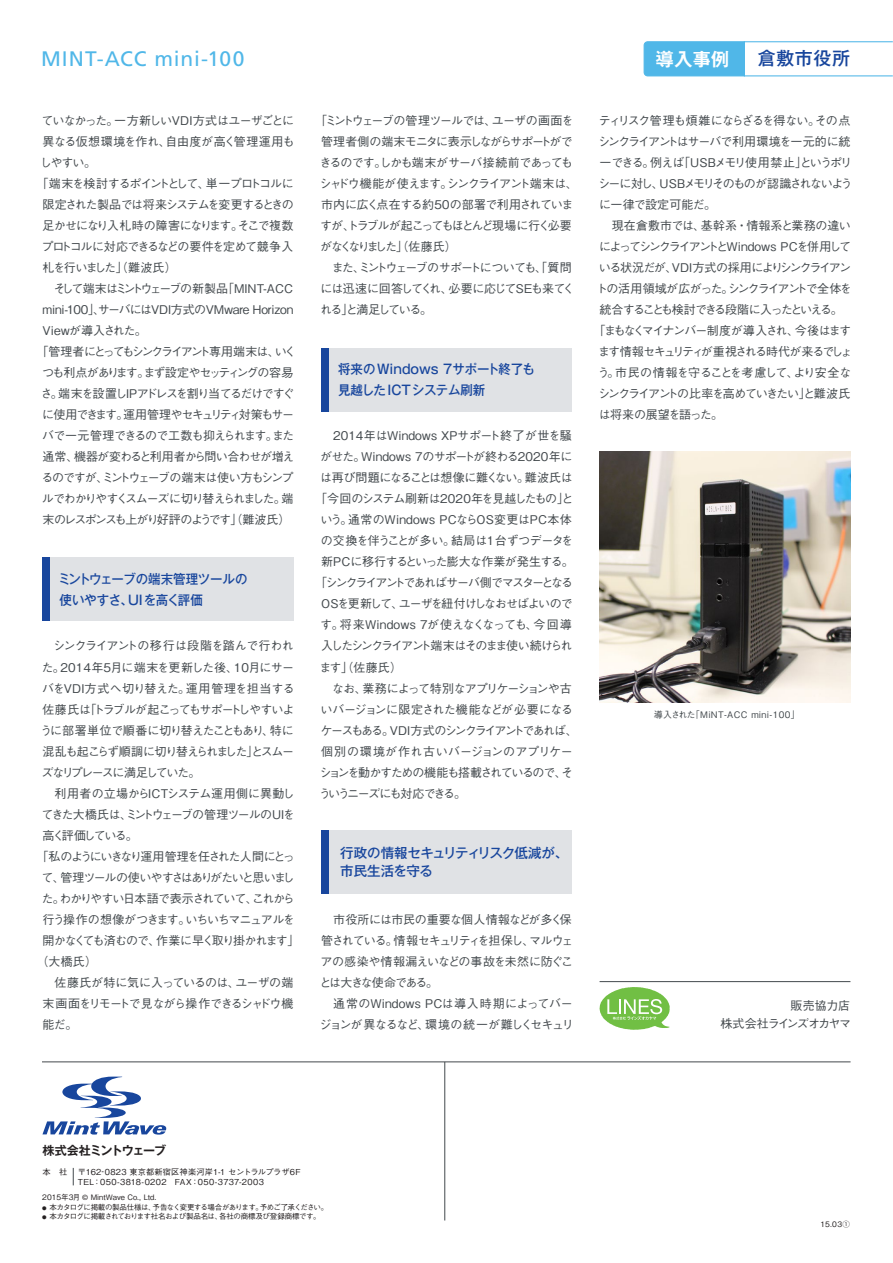
<style>
.page{position:relative;width:893px;height:1263px;background:#fff}
.page>*{position:absolute;margin:0;border:0;box-sizing:border-box;transform-origin:0 0}
.t1{font:21px "Frutiger";letter-spacing:.035em;color:#50b7e8}
.t2{font:500 18px "Gothic MB101 Pr 6 N";letter-spacing:.03em;color:#18469d}
.t3{font:700 18px "Gothic MB101 Pr 6 N De";color:#fff}
.t4{font:500 13.5px/18.8px "Gothic MB101 Pr 6 N";letter-spacing:-.035em;color:#18469d}
.t5{font:500 13.2px/21px "Gothic MB101 Pr 6 N";color:#18469d;scale:.95 1}
.t6{font:500 12px/21px "Gothic BBB Pr 6 N";letter-spacing:-.08em;color:#43494d}
.t7{font:500 12px/21px "Gothic BBB Pr 6 N";letter-spacing:-.1em;color:#43494d}
.t8{font:500 12px/21px "Gothic BBB Pr 6 N";letter-spacing:-.055em;color:#43494d}
.t9{font:500 12px "Gothic BBB Pr 6 N";letter-spacing:-.115em;color:#43494d}
.t10{font:500 12px "Gothic BBB Pr 6 N";letter-spacing:-.045em;color:#43494d}
.t11{font:500 12px "Gothic BBB Pr 6 N";letter-spacing:-.135em;color:#43494d}
.t12{font:500 12px "Gothic BBB Pr 6 N";letter-spacing:-.105em;color:#43494d}
.t13{font:500 12px "Gothic BBB Pr 6 N";letter-spacing:-.11em;color:#43494d}
.t14{font:500 12px "Gothic BBB Pr 6 N";letter-spacing:-.015em;color:#43494d}
.t15{font:500 12px "Gothic BBB Pr 6 N";letter-spacing:.015em;color:#43494d}
.t16{font:500 12px "Gothic BBB Pr 6 N";letter-spacing:-.14em;color:#43494d}
.t17{font:500 12px "Gothic BBB Pr 6 N";letter-spacing:-.12em;color:#43494d}
.t18{font:500 12px "Gothic BBB Pr 6 N";letter-spacing:-.03em;color:#43494d}
.t19{font:500 12px "Gothic BBB Pr 6 N";letter-spacing:-.13em;color:#43494d}
.t20{font:500 12px "Gothic BBB Pr 6 N";letter-spacing:-.04em;color:#43494d}
.t21{font:500 12px "Gothic BBB Pr 6 N";letter-spacing:.01em;color:#43494d}
.t22{font:500 12px "Gothic BBB Pr 6 N";letter-spacing:-.035em;color:#43494d}
.t23{font:500 12px "Gothic BBB Pr 6 N";letter-spacing:-.125em;color:#43494d}
.t24{font:500 12px "Gothic BBB Pr 6 N";letter-spacing:-.005em;color:#43494d}
.t25{font:500 12px "Gothic BBB Pr 6 N";letter-spacing:.005em;color:#43494d}
.t26{font:500 12px "Gothic BBB Pr 6 N";letter-spacing:-.175em;color:#43494d}
.t27{font:500 12px "Gothic BBB Pr 6 N";letter-spacing:-.05em;color:#43494d}
.t28{font:500 12px "Gothic BBB Pr 6 N";letter-spacing:-.16em;color:#43494d}
.t29{font:500 12px "Gothic BBB Pr 6 N";letter-spacing:-.06em;color:#43494d}
.t30{font:500 12px "Gothic BBB Pr 6 N";letter-spacing:.02em;color:#43494d}
.t31{font:500 12px "Gothic BBB Pr 6 N";letter-spacing:-.165em;color:#43494d}
.t32{font:700 12px "Gothic MB101 Pr 6 N De";letter-spacing:-.1em;color:#231f20}
.t33{font:500 12px "Gothic BBB Pr 6 N";letter-spacing:-.155em;color:#43494d}
.t34{font:500 9px "Gothic BBB Pr 6 N";letter-spacing:.035em;color:#43494d}
.t35{font:500 8.25px/10.5px "Gothic BBB Pr 6 N";letter-spacing:.025em;color:#231f20}
.t36{font:500 7.5px "Gothic BBB Pr 6 N";letter-spacing:-.055em;color:#231f20}
.t37{font:500 7.5px "Gothic BBB Pr 6 N";letter-spacing:-.08em;color:#231f20}
.t38{font:500 7.5px "Gothic BBB Pr 6 N";color:#231f20}
.s1{font-family:"Frutiger";font-weight:300}
.s2{font-size:4.5px}
.s3{font-family:"Koz Go Pr 6 N";font-weight:400}
</style>
<div class="page">
<hr style="left:42px;top:1061px;width:808px;height:1px;background:#43494d">
<svg style="left:42px;top:1076px;width:124px;height:58px"></svg>
<hr style="left:444px;top:1062px;width:1px;height:158px;background:#43494d">
<svg style="left:73px;top:1168px;width:1px;height:17px"></svg>
<div style="left:643px;top:41px;width:102px;height:36px;background:#50b7e8"></div>
<div style="left:744px;top:41px;width:149px;height:35px;border:1px solid #50b7e8"></div>
<img style="left:600px;top:451px;width:250px;height:251px">
<div style="left:321px;top:348px;width:251px;height:64px;background:#e0e2e5"></div>
<div style="left:321px;top:348px;width:8px;height:64px;background:#18469d"></div>
<div style="left:321px;top:830px;width:251px;height:64px;background:#e0e2e5"></div>
<div style="left:321px;top:830px;width:8px;height:64px;background:#18469d"></div>
<div style="left:43px;top:557px;width:251px;height:64px;background:#e0e2e5"></div>
<div style="left:43px;top:557px;width:7px;height:64px;background:#18469d"></div>
<svg style="left:600px;top:987px;width:70px;height:43px"></svg>
<hr style="left:600px;top:981px;width:250px;height:1px;background:#43494d">
<h1 class="t1" style="left:41px;top:46px;width:205px">MINT-ACC mini-100</h1>
<h2 class="t3" style="left:656px;top:44px;width:75px">導入事例</h2>
<h2 class="t2" style="left:758px;top:44px;width:94px">倉敷市役所</h2>
<p class="t6" style="left:42px;top:110px;width:254px">ていなかった。一方新しいVDI方式はユーザごとに</p>
<p class="t18" style="left:43px;top:132px;width:253px">異なる仮想環境を作れ、自由度が高く管理運用も</p>
<p class="t6" style="left:40px;top:152px;width:58px">しやすい。</p>
<p class="t6" style="left:37px;top:173px;width:259px">「端末を検討するポイントとして、単一プロトコルに</p>
<p class="t12" style="left:43px;top:195px;width:253px">限定された製品では将来システムを変更するときの</p>
<p class="t6" style="left:43px;top:215px;width:252px">足かせになり入札時の障害になります。そこで複数</p>
<p class="t6" style="left:41px;top:236px;width:254px">プロトコルに対応できるなどの要件を定めて競争入</p>
<p class="t13" style="left:43px;top:258px;width:136px">札を行いました」（難波氏）</p>
<p class="t6" style="left:43px;top:278px;width:252px">　そして端末はミントウェーブの新製品「MINT-ACC</p>
<p class="t14" style="left:43px;top:300px;width:252px">mini-100」、サーバにはVDI方式のVMware Horizon</p>
<p class="t24" style="left:43px;top:321px;width:106px">Viewが導入された。</p>
<p class="t26" style="left:37px;top:342px;width:261px">「管理者にとってもシンクライアント専用端末は、いく</p>
<p class="t6" style="left:42px;top:362px;width:253px">つも利点があります。まず設定やセッティングの容易</p>
<p class="t12" style="left:41px;top:384px;width:255px">さ。端末を設置しIPアドレスを割り当てるだけですぐ</p>
<p class="t11" style="left:42px;top:405px;width:254px">に使用できます。運用管理やセキュリティ対策もサー</p>
<p class="t29" style="left:42px;top:426px;width:253px">バで一元管理できるので工数も抑えられます。また</p>
<p class="t6" style="left:43px;top:446px;width:254px">通常、機器が変わると利用者から問い合わせが増え</p>
<p class="t12" style="left:41px;top:468px;width:254px">るのですが、ミントウェーブの端末は使い方もシンプ</p>
<p class="t9" style="left:42px;top:489px;width:253px">ルでわかりやすくスムーズに切り替えられました。端</p>
<p class="t11" style="left:43px;top:510px;width:250px">末のレスポンスも上がり好評のようです」（難波氏）</p>
<p class="t5" style="left:58px;top:568px;width:201px">ミントウェーブの端末管理ツールの使いやすさ、UIを高く評価</p>
<p class="t10" style="left:43px;top:636px;width:253px">　シンクライアントの移行は段階を踏んで行われ</p>
<p class="t18" style="left:42px;top:657px;width:254px">た。2014年5月に端末を更新した後、10月にサー</p>
<p class="t21" style="left:42px;top:678px;width:254px">バをVDI方式へ切り替えた。運用管理を担当する</p>
<p class="t6" style="left:43px;top:698px;width:253px">佐藤氏は「トラブルが起こってもサポートしやすいよ</p>
<p class="t10" style="left:40px;top:720px;width:255px">うに部署単位で順番に切り替えたこともあり、特に</p>
<p class="t9" style="left:43px;top:741px;width:253px">混乱も起こらず順調に切り替えられました」とスムー</p>
<p class="t23" style="left:42px;top:762px;width:161px">ズなリプレースに満足していた。</p>
<p class="t24" style="left:43px;top:783px;width:253px">　利用者の立場からICTシステム運用側に異動し</p>
<p class="t6" style="left:42px;top:803px;width:255px">てきた大橋氏は、ミントウェーブの管理ツールのUIを</p>
<p class="t33" style="left:43px;top:825px;width:97px">高く評価している。</p>
<p class="t17" style="left:37px;top:846px;width:260px">「私のようにいきなり運用管理を任された人間にとっ</p>
<p class="t13" style="left:42px;top:867px;width:254px">て、管理ツールの使いやすさはありがたいと思いまし</p>
<p class="t7" style="left:42px;top:887px;width:255px">た。わかりやすい日本語で表示されていて、これから</p>
<p class="t7" style="left:43px;top:908px;width:254px">行う操作の想像がつきます。いちいちマニュアルを</p>
<p class="t6" style="left:43px;top:929px;width:258px">開かなくても済むので、作業に早く取り掛かれます」</p>
<p class="t6" style="left:37px;top:950px;width:62px">（大橋氏）</p>
<p class="t22" style="left:55px;top:972px;width:240px">佐藤氏が特に気に入っているのは、ユーザの端</p>
<p class="t6" style="left:43px;top:992px;width:252px">末画面をリモートで見ながら操作できるシャドウ機</p>
<p class="t6" style="left:43px;top:1013px;width:36px">能だ。</p>
<p class="t7" style="left:319px;top:110px;width:260px;text-indent:-4px">「ミントウェーブの管理ツールでは、ユーザの画面を管理者側の端末モニタに表示しながらサポートができるのです。しかも端末がサーバ接続前であってもシャドウ機能が使えます。シンクライアント端末は、市内に広く点在する約５０の部署で利用されていますが、トラブルが起こってもほとんど現場に行く必要がなくなりました」（佐藤氏）<br>　また、ミントウェーブのサポートについても、「質問には迅速に回答してくれ、必要に応じてＳＥも来てくれる」と満足している。</p>
<p class="t5" style="left:338px;top:358px;width:209px">将来のWindows ７サポート終了も見越したICTシステム刷新</p>
<p class="t25" style="left:321px;top:426px;width:252px">　2014年はWindows XPサポート終了が世を騒</p>
<p class="t14" style="left:320px;top:447px;width:254px">がせた。Windows 7のサポートが終わる2020年に</p>
<p class="t10" style="left:320px;top:468px;width:254px">は再び問題になることは想像に難くない。難波氏は</p>
<p class="t27" style="left:315px;top:489px;width:260px">「今回のシステム刷新は2020年を見越したもの」と</p>
<p class="t15" style="left:320px;top:510px;width:253px">いう。通常のWindows PCならOS変更はPC本体</p>
<p class="t20" style="left:321px;top:531px;width:254px">の交換を伴うことが多い。結局は1台ずつデータを</p>
<p class="t10" style="left:321px;top:552px;width:254px">新PCに移行するといった膨大な作業が発生する。</p>
<p class="t28" style="left:315px;top:573px;width:260px">「シンクライアントであればサーバ側でマスターとなる</p>
<p class="t6" style="left:321px;top:593px;width:253px">OSを更新して、ユーザを紐付けしなおせばよいので</p>
<p class="t15" style="left:320px;top:615px;width:253px">す。将来Windows 7が使えなくなっても、今回導</p>
<p class="t16" style="left:321px;top:636px;width:253px">入したシンクライアント端末はそのまま使い続けられ</p>
<p class="t6" style="left:320px;top:656px;width:84px">ます」（佐藤氏）</p>
<p class="t6" style="left:321px;top:677px;width:252px">　なお、業務によって特別なアプリケーションや古</p>
<p class="t22" style="left:320px;top:699px;width:254px">いバージョンに限定された機能などが必要になる</p>
<p class="t16" style="left:320px;top:720px;width:259px">ケースもある。VDI方式のシンクライアントであれば、</p>
<p class="t30" style="left:321px;top:741px;width:253px">個別の環境が作れ古いバージョンのアプリケー</p>
<p class="t9" style="left:319px;top:762px;width:255px">ションを動かすための機能も搭載されているので、そ</p>
<p class="t31" style="left:319px;top:783px;width:149px">ういうニーズにも対応できる。</p>
<p class="t4" style="left:340px;top:842px;width:230px">行政の情報セキュリティリスク低減が、市民生活を守る</p>
<p class="t8" style="left:319px;top:908px;width:256px">　市役所には市民の重要な個人情報などが多く保管されている。情報セキュリティを担保し、マルウェアの感染や情報漏えいなどの事故を未然に防ぐことは大きな使命である。<br>　通常のWindows PCは導入時期によってバージョンが異なるなど、環境の統一が難しくセキュリ</p>
<p class="t6" style="left:598px;top:110px;width:256px">ティリスク管理も煩雑にならざるを得ない。その点シンクライアントはサーバで利用環境を一元的に統一できる。例えば「USBメモリ使用禁止」というポリシーに対し、USBメモリそのものが認識されないように一律で設定可能だ。</p>
<p class="t21" style="left:612px;top:216px;width:241px">現在倉敷市では、基幹系・情報系と業務の違い</p>
<p class="t11" style="left:599px;top:237px;width:254px">によってシンクライアントとWindows PCを併用して</p>
<p class="t9" style="left:599px;top:258px;width:254px">いる状況だが、VDI方式の採用によりシンクライアン</p>
<p class="t13" style="left:596px;top:279px;width:258px">トの活用領域が広がった。シンクライアントで全体を</p>
<p class="t19" style="left:600px;top:300px;width:245px">統合することも検討できる段階に入ったといえる。</p>
<p class="t23" style="left:594px;top:321px;width:259px">「まもなくマイナンバー制度が導入され、今後はます</p>
<p class="t19" style="left:598px;top:342px;width:256px">ます情報セキュリティが重視される時代が来るでしょ</p>
<p class="t20" style="left:597px;top:363px;width:256px">う。市民の情報を守ることを考慮して、より安全な</p>
<p class="t17" style="left:598px;top:384px;width:254px">シンクライアントの比率を高めていきたい」と難波氏</p>
<p class="t8" style="left:599px;top:404px;width:126px">は将来の展望を語った。</p>
<p class="t34" style="left:654px;top:708px;width:147px">導入された「MiNT-ACC mini-100」</p>
<p class="t6" style="left:720px;top:996px;width:132px;line-height:18px;text-align:right">販売協力店<br>株式会社ラインズオカヤマ</p>
<p class="t32" style="left:43px;top:1141px;width:125px">株式会社ミントウェーブ</p>
<p class="t35" style="left:43px;top:1166px;width:26px">本　社</p>
<p class="t35" style="left:78px;top:1166px;width:224px">〒162-0823 東京都新宿区神楽河岸1-1 セントラルプラザ6F<br>TEL：050-3818-0202　FAX：050-3737-2003</p>
<p class="t38" style="left:42px;top:1191px;width:115px">2015年3月 <span class="s1">©</span> MintWave Co., Ltd.</p>
<p class="t37" style="left:42px;top:1201px;width:287px"><span class="s2">●</span> 本カタログに掲載の製品仕様は、予告なく変更する場合があります。予めご了承ください。</p>
<p class="t36" style="left:42px;top:1210px;width:280px"><span class="s2">●</span> 本カタログに掲載されております社名および製品名は、各社の商標及び登録商標です。</p>
<p class="t36" style="left:821px;top:1218px;width:31px">15.03<span class="s3">①</span></p>
</div>
